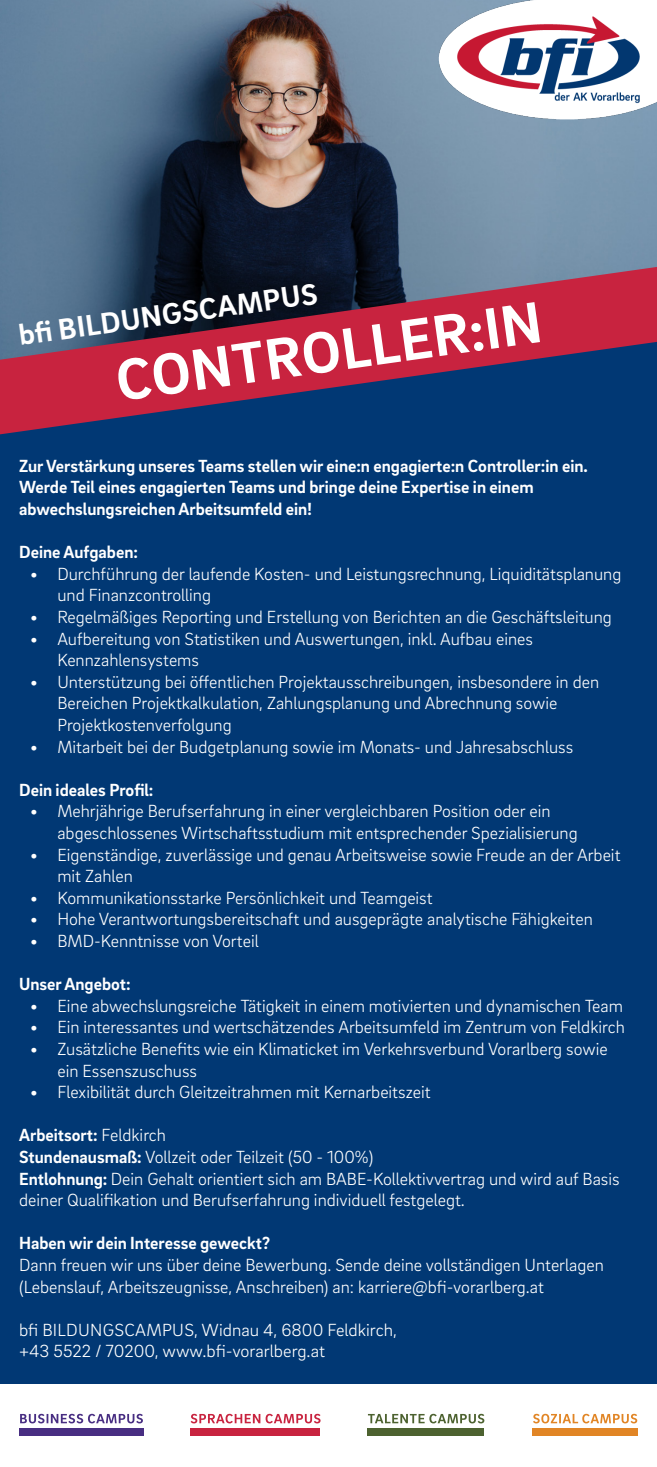
<style>
.page{position:relative;width:657px;height:1467px;background:#013874}
.page>*{position:absolute;margin:0;border:0;box-sizing:border-box;transform-origin:0 0}
.t1{font:700 59.62px "Brix Sans";color:#fff}
.t2{font:700 30.38px "Brix Sans";color:#fff}
.t3{font:300 18px/21.6px "Brix Sans";color:#fff}
.t4{font:700 18px/21.6px "Brix Sans";color:#fff}
.s1{font-weight:700}
.s2{font-weight:300}
</style>
<div class="page">
<div style="left:0;top:1385px;width:657px;height:82px;background:#fff"></div>
<div style="left:532px;top:1428px;width:105px;height:8px;background:#e18525"></div>
<svg style="left:533px;top:1414px;width:104px;height:9px"></svg>
<div style="left:367px;top:1428px;width:117px;height:8px;background:#4d6230"></div>
<svg style="left:368px;top:1414px;width:116px;height:9px"></svg>
<div style="left:190px;top:1428px;width:130px;height:8px;background:#c8233f"></div>
<svg style="left:191px;top:1414px;width:130px;height:9px"></svg>
<div style="left:19px;top:1428px;width:125px;height:8px;background:#482e82"></div>
<svg style="left:20px;top:1414px;width:123px;height:9px"></svg>
<img style="left:0;top:0;width:657px;height:267px">
<svg style="left:0;top:267px;width:657px;height:167px"></svg>
<img style="left:433px;top:0;width:224px;height:134px">
<p class="t2" style="left:16px;top:315px;width:303px;rotate:-8deg">bfi BILDUNGSCAMPUS</p>
<p class="t1" style="left:111px;top:343px;width:430px;rotate:-8deg">CONTROLLER:IN</p>
<p class="t4" style="left:19px;top:454px;width:570px">Zur Verstärkung unseres Teams stellen wir eine:n engagierte:n Controller:in ein.<br>Werde Teil eines engagierten Teams und bringe deine Expertise in einem abwechslungsreichen Arbeitsumfeld ein!</p>
<p class="t4" style="left:19px;top:540px;width:120px">Deine Aufgaben:</p>
<p class="t3" style="left:57px;top:562px;width:565px;text-indent:-27px"><span class="s1">•</span> Durchführung der laufende Kosten- und Leistungsrechnung, Liquiditätsplanung und Finanzcontrolling</p>
<p class="t3" style="left:30px;top:605px;width:583px"><span class="s1">•</span> Regelmäßiges Reporting und Erstellung von Berichten an die Geschäftsleitung</p>
<p class="t3" style="left:57px;top:627px;width:477px;text-indent:-27px"><span class="s1">•</span> Aufbereitung von Statistiken und Auswertungen, inkl. Aufbau eines<br>Kennzahlensystems</p>
<p class="t3" style="left:57px;top:670px;width:543px;text-indent:-27px"><span class="s1">•</span> Unterstützung bei öffentlichen Projektausschreibungen, insbesondere in den<br>Bereichen Projektkalkulation, Zahlungsplanung und Abrechnung sowie</p>
<p class="t3" style="left:57px;top:713px;width:176px">Projektkostenverfolgung</p>
<p class="t3" style="left:30px;top:735px;width:544px"><span class="s1">•</span> Mitarbeit bei der Budgetplanung sowie im Monats- und Jahresabschluss</p>
<p class="t4" style="left:19px;top:778px;width:136px">Dein ideales Profil:</p>
<p class="t3" style="left:30px;top:800px;width:522px"><span class="s1">•</span> Mehrjährige Berufserfahrung in einer vergleichbaren Position oder ein</p>
<p class="t3" style="left:57px;top:821px;width:522px">abgeschlossenes Wirtschaftsstudium mit entsprechender Spezialisierung</p>
<p class="t3" style="left:57px;top:843px;width:565px;text-indent:-27px"><span class="s1">•</span> Eigenständige, zuverlässige und genau Arbeitsweise sowie Freude an der Arbeit mit Zahlen</p>
<p class="t3" style="left:30px;top:886px;width:404px"><span class="s1">•</span> Kommunikationsstarke Persönlichkeit und Teamgeist</p>
<p class="t3" style="left:30px;top:908px;width:564px"><span class="s1">•</span> Hohe Verantwortungsbereitschaft und ausgeprägte analytische Fähigkeiten</p>
<p class="t3" style="left:30px;top:929px;width:230px"><span class="s1">•</span> BMD-Kenntnisse von Vorteil</p>
<p class="t4" style="left:19px;top:972px;width:113px">Unser Angebot:</p>
<p class="t3" style="left:30px;top:994px;width:594px"><span class="s1">•</span> Eine abwechslungsreiche Tätigkeit in einem motivierten und dynamischen Team</p>
<p class="t3" style="left:30px;top:1016px;width:596px"><span class="s1">•</span> Ein interessantes und wertschätzendes Arbeitsumfeld im Zentrum von Feldkirch</p>
<p class="t3" style="left:57px;top:1037px;width:552px;text-indent:-27px"><span class="s1">•</span> Zusätzliche Benefits wie ein Klimaticket im Verkehrsverbund Vorarlberg sowie ein Essenszuschuss</p>
<p class="t3" style="left:30px;top:1081px;width:402px"><span class="s1">•</span> Flexibilität durch Gleitzeitrahmen mit Kernarbeitszeit</p>
<p class="t4" style="left:19px;top:1124px;width:148px">Arbeitsort: <span class="s2">Feldkirch</span></p>
<p class="t3" style="left:19px;top:1145px;width:356px"><span class="s1">Stundenausmaß:</span> Vollzeit oder Teilzeit (50 - 100%)</p>
<p class="t3" style="left:19px;top:1167px;width:602px"><span class="s1">Entlohnung:</span> Dein Gehalt orientiert sich am BABE-Kollektivvertrag und wird auf Basis deiner Qualifikation und Berufserfahrung individuell festgelegt.</p>
<p class="t4" style="left:19px;top:1232px;width:252px">Haben wir dein Interesse geweckt?</p>
<p class="t3" style="left:19px;top:1253px;width:586px">Dann freuen wir uns über deine Bewerbung. Sende deine vollständigen Unterlagen (Lebenslauf, Arbeitszeugnisse, Anschreiben) an: karriere@bfi-vorarlberg.at</p>
<p class="t3" style="left:19px;top:1318px;width:379px">bfi BILDUNGSCAMPUS, Widnau 4, 6800 Feldkirch,</p>
<p class="t3" style="left:19px;top:1340px;width:307px">+43 5522 / 70200, www.bfi-vorarlberg.at</p>
</div>
